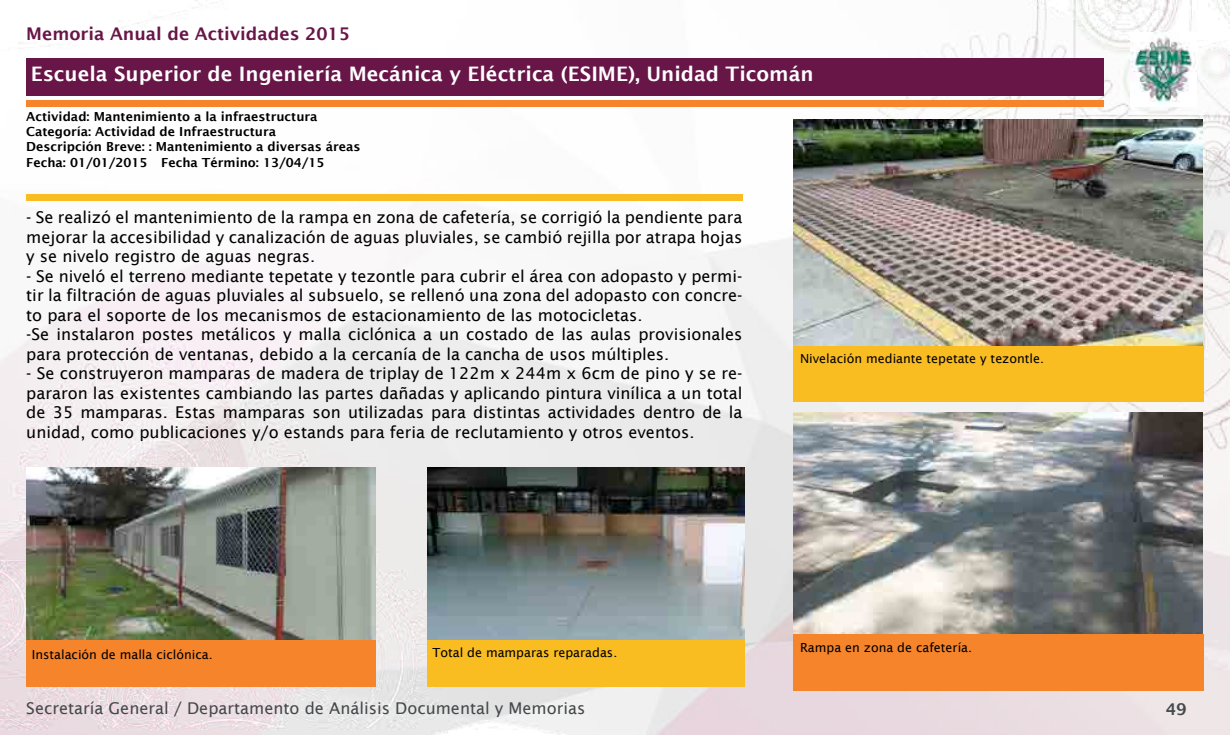
<style>
.page{position:relative;width:1230px;height:735px;background:#fff}
.page>*{position:absolute;margin:0;border:0;box-sizing:border-box;transform-origin:0 0}
.t1{font:600 20px "Lucida Sans";color:#fff}
.t2{font:600 17.5px "Lucida Sans";color:#681547}
.t3{font:16.25px/19.5px "Lucida Sans";color:#000;text-align:justify}
.t4{font:16.25px "Lucida Sans";color:#45484a}
.t5{font:600 16.25px "Lucida Sans";color:#45484a}
.t6{font:600 12.5px/15px "Lucida Sans";color:#000}
.t7{font:12.5px "Lucida Sans";color:#000}
</style>
<div class="page">
<img style="left:0;top:0;width:1230px;height:735px">
<div style="left:26px;top:58px;width:1078px;height:38px;background:#681547"></div>
<div style="left:26px;top:194px;width:716px;height:7px;background:#f9bc21"></div>
<div style="left:26px;top:100px;width:1078px;height:6px;background:#f6842a"></div>
<div style="left:793px;top:345px;width:411px;height:57px;background:#f9bc21"></div>
<div style="left:793px;top:634px;width:411px;height:56px;background:#f6842a"></div>
<img style="left:793px;top:412px;width:410px;height:222px">
<img style="left:1130px;top:32px;width:66px;height:74px">
<img style="left:793px;top:119px;width:410px;height:226px">
<div style="left:26px;top:639px;width:350px;height:48px;background:#f6842a"></div>
<img style="left:26px;top:468px;width:349px;height:171px">
<div style="left:428px;top:639px;width:317px;height:48px;background:#f9bc21"></div>
<img style="left:428px;top:468px;width:316px;height:171px">
<p class="t2" style="left:26px;top:24px;width:325px">Memoria Anual de Actividades 2015</p>
<p class="t1" style="left:31px;top:63px;width:784px">Escuela Superior de Ingeniería Mecánica y Eléctrica (ESIME), Unidad Ticomán</p>
<p class="t6" style="left:26px;top:109px;width:336px">Actividad: Mantenimiento a la infraestructura<br>Categoría: Actividad de Infraestructura<br>Descripción Breve: : Mantenimiento a diversas áreas</p>
<p class="t6" style="left:26px;top:155px;width:300px">Fecha: 01/01/2015 Fecha Término: 13/04/15</p>
<p class="t3" style="left:26px;top:208px;width:718px">- Se realizó el mantenimiento de la rampa en zona de cafetería, se corrigió la pendiente para mejorar la accesibilidad y canalización de aguas pluviales, se cambió rejilla por atrapa hojas y se nivelo registro de aguas negras.</p>
<p class="t3" style="left:26px;top:266px;width:718px;text-align:left">- Se niveló el terreno mediante tepetate y tezontle para cubrir el área con adopasto y permi&shy;tir la filtración de aguas pluviales al subsuelo, se rellenó una zona del adopasto con concre&shy;to para el soporte de los mecanismos de estacionamiento de las motocicletas.<br>-Se instalaron postes metálicos y malla ciclónica a un costado de las aulas provisionales para protección de ventanas, debido a la cercanía de la cancha de usos múltiples.</p>
<p class="t3" style="left:26px;top:364px;width:718px">- Se construyeron mamparas de madera de triplay de 122m x 244m x 6cm de pino y se re&shy;pararon las existentes cambiando las partes dañadas y aplicando pintura vinílica a un total de 35 mamparas. Estas mamparas son utilizadas para distintas actividades dentro de la unidad, como publicaciones y/o estands para feria de reclutamiento y otros eventos.</p>
<p class="t7" style="left:800px;top:352px;width:246px">Nivelación mediante tepetate y tezontle.</p>
<p class="t7" style="left:32px;top:647px;width:182px">Instalación de malla ciclónica.</p>
<p class="t7" style="left:433px;top:646px;width:186px">Total de mamparas reparadas.</p>
<p class="t7" style="left:800px;top:640px;width:174px">Rampa en zona de cafetería.</p>
<p class="t4" style="left:26px;top:699px;width:561px">Secretaría General / Departamento de Análisis Documental y Memorias</p>
<p class="t5" style="left:1166px;top:700px;width:22px">49</p>
</div>
